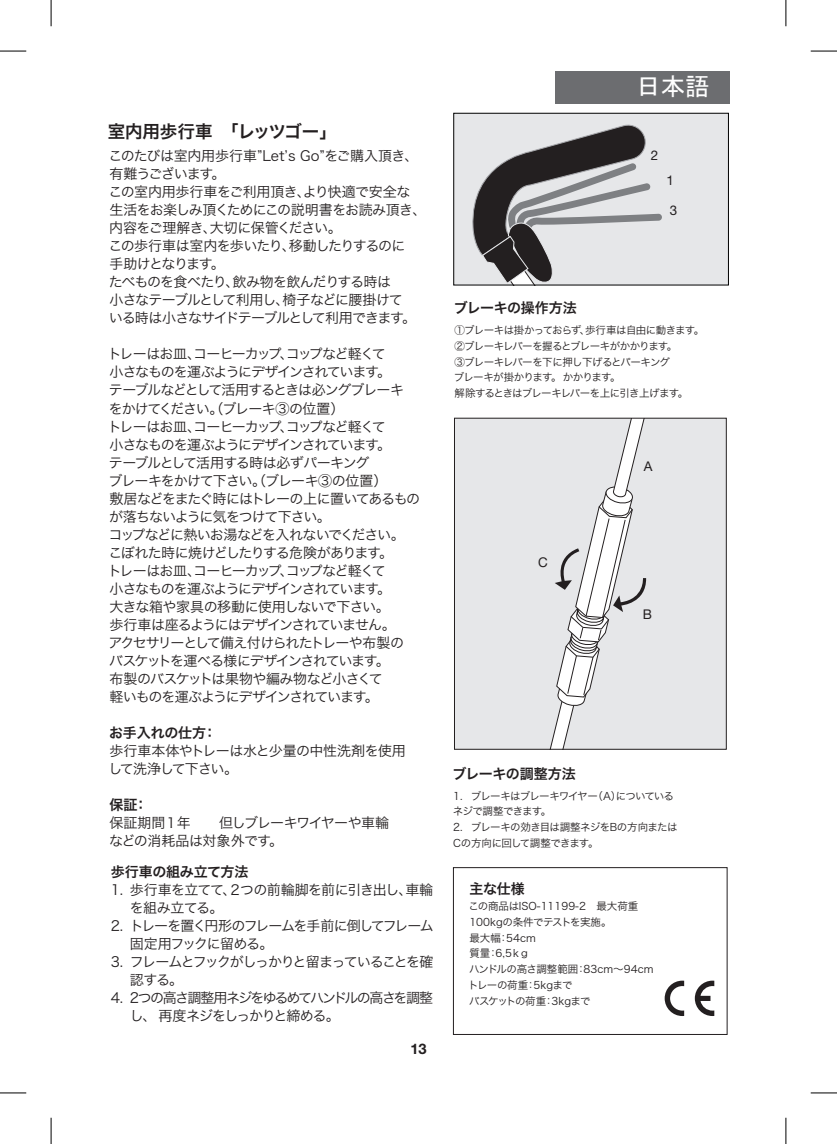
<style>
.page{position:relative;width:837px;height:1144px;background:#fff}
.page>*{position:absolute;margin:0;border:0;box-sizing:border-box;transform-origin:0 0}
.t1{font:24.5px "MS P Gothic";color:#fff}
.t2{font:17.5px "Hira Kaku Pro W6";letter-spacing:-.005em;color:#231f20}
.t3{font:700 14.53px "Helvetica Neue";color:#231f20}
.t4{font:14px/18px "Hira Kaku Pro W3";letter-spacing:-.075em;color:#231f20}
.t5{font:14px/18px "Hira Kaku Pro W3";letter-spacing:-.055em;color:#231f20}
.t6{font:14px/18px "Hira Kaku Pro W3";letter-spacing:-.04em;color:#231f20}
.t7{font:14px "Hira Kaku Pro W6";letter-spacing:-.02em;color:#231f20}
.t8{font:14px/18px "Hira Kaku Pro W3";letter-spacing:-.115em;color:#231f20}
.t9{font:14px/18px "Hira Kaku Pro W3";letter-spacing:-.05em;color:#231f20}
.t10{font:14px/18px "Hira Kaku Pro W3";letter-spacing:-.095em;color:#231f20}
.t11{font:13.47px "Helvetica Neue";color:#231f20}
.t12{font:10.5px/15.8px "Hira Kaku Pro W3";letter-spacing:-.06em;color:#231f20}
.t13{font:10.5px/15.8px "Hira Kaku Pro W3";color:#231f20}
.t14{font:10.5px/15.8px "Hira Kaku Pro W3";letter-spacing:-.08em;color:#231f20}
</style>
<div class="page">
<div style="left:555px;top:71px;width:174px;height:32px;background:#6c6d70"></div>
<div style="left:453px;top:113px;width:275px;height:172px;background:#e6e7e9"></div>
<svg style="left:472px;top:124px;width:190px;height:159px"></svg>
<div style="left:453px;top:113px;width:275px;height:172px;border:1px solid #000"></div>
<div style="left:453px;top:867px;width:274px;height:168px;border:1px solid #231f20"></div>
<svg style="left:664px;top:981px;width:20px;height:35px"></svg>
<svg style="left:694px;top:981px;width:20px;height:35px"></svg>
<div style="left:454px;top:418px;width:272px;height:331px;background:#e6e7e9"></div>
<svg style="left:550px;top:420px;width:97px;height:328px"></svg>
<div style="left:454px;top:418px;width:272px;height:332px;border:1px solid #231f20"></div>
<svg style="left:0;top:51px;width:26px;height:1px"></svg>
<svg style="left:810px;top:51px;width:26px;height:1px"></svg>
<svg style="left:0;top:1092px;width:26px;height:1px"></svg>
<svg style="left:810px;top:1092px;width:26px;height:1px"></svg>
<svg style="left:51px;top:0;width:1px;height:26px"></svg>
<svg style="left:51px;top:1118px;width:1px;height:26px"></svg>
<svg style="left:785px;top:0;width:1px;height:26px"></svg>
<svg style="left:785px;top:1118px;width:1px;height:26px"></svg>
<p class="t2" style="left:108px;top:116px;width:230px">室内用歩行車　「レッツゴー」</p>
<p class="t5" style="left:108px;top:146px;width:319px">このたびは室内用歩行車”Let’s Go”をご購入頂き、有難うございます。<br>この室内用歩行車をご利用頂き、より快適で安全な生活をお楽しみ頂くためにこの説明書をお読み頂き、内容をご理解き、大切に保管ください。<br>この歩行車は室内を歩いたり、移動したりするのに<br>手助けとなります。　<br>たべものを食べたり、飲み物を飲んだりする時は<br>小さなテーブルとして利用し、椅子などに腰掛けて<br>いる時は小さなサイドテーブルとして利用できます。</p>
<p class="t4" style="left:108px;top:344px;width:314px">トレーはお皿、コーヒーカップ、コップなど軽くて<br>小さなものを運ぶようにデザインされています。<br>テーブルなどとして活用するときは必ングブレーキをかけてください。（ブレーキ③の位置）<br>トレーはお皿、コーヒーカップ、コップなど軽くて<br>小さなものを運ぶようにデザインされています。<br>テーブルとして活用する時は必ずパーキング<br>ブレーキをかけて下さい。（ブレーキ③の位置）<br>敷居などをまたぐ時にはトレーの上に置いてあるものが落ちないように気をつけて下さい。<br>コップなどに熱いお湯などを入れないでください。　こぼれた時に焼けどしたりする危険があります。<br>トレーはお皿、コーヒーカップ、コップなど軽くて<br>小さなものを運ぶようにデザインされています。<br>大きな箱や家具の移動に使用しないで下さい。<br>歩行車は座るようにはデザインされていません。　<br>アクセサリーとして備え付けられたトレーや布製のバスケットを運べる様にデザインされています。<br>布製のバスケットは果物や編み物など小さくて<br>軽いものを運ぶようにデザインされています。</p>
<p class="t7" style="left:109px;top:720px;width:109px">お手入れの仕方：</p>
<p class="t6" style="left:108px;top:741px;width:299px">歩行車本体やトレーは水と少量の中性洗剤を使用して洗浄して下さい。</p>
<p class="t7" style="left:109px;top:792px;width:40px">保証：</p>
<p class="t6" style="left:109px;top:813px;width:281px">保証期間１年　　但しブレーキワイヤーや車輪などの消耗品は対象外です。</p>
<p class="t7" style="left:111px;top:859px;width:139px">歩行車の組み立て方法</p>
<p class="t9" style="left:130px;top:880px;width:305px;text-indent:-19px">1. 歩行車を立てて、２つの前輪脚を前に引き出し、車輪を組み立てる。</p>
<p class="t4" style="left:130px;top:916px;width:305px;text-indent:-19px">2. トレーを置く円形のフレームを手前に倒してフレーム固定用フックに留める。</p>
<p class="t10" style="left:130px;top:952px;width:305px;text-indent:-19px">3. フレームとフックがしっかりと留まっていることを確認する。</p>
<p class="t8" style="left:130px;top:988px;width:305px;text-indent:-19px">4. 2つの高さ調整用ネジをゆるめてハンドルの高さを調整し、 再度ネジをしっかりと締める。</p>
<p class="t3" style="left:410px;top:1040px;width:18px">13</p>
<h1 class="t1" style="left:636px;top:74px;width:75px">日本語</h1>
<p class="t11" style="left:650px;top:147px;width:9px">2</p>
<p class="t11" style="left:666px;top:172px;width:9px">1</p>
<p class="t11" style="left:669px;top:202px;width:9px">3</p>
<p class="t7" style="left:453px;top:295px;width:125px">ブレーキの操作方法</p>
<p class="t12" style="left:453px;top:322px;width:252px">①ブレーキは掛かっておらず、歩行車は自由に動きます。<br>②ブレーキレバーを握るとブレーキがかかります。<br>③ブレーキレバーを下に押し下げるとパーキング<br>ブレーキが掛かります。 かかります。<br>解除するときはブレーキレバーを上に引き上げます。</p>
<p class="t11" style="left:538px;top:554px;width:11px">C</p>
<p class="t11" style="left:643px;top:458px;width:10px">A</p>
<p class="t11" style="left:642px;top:606px;width:11px">B</p>
<p class="t7" style="left:452px;top:761px;width:125px">ブレーキの調整方法</p>
<p class="t14" style="left:452px;top:787px;width:223px">1. ブレーキはブレーキワイヤー（A）についているネジで調整できます。</p>
<p class="t12" style="left:453px;top:818px;width:226px">2. ブレーキの効き目は調整ネジをBの方向または<br>Cの方向に回して調整できます。</p>
<p class="t7" style="left:469px;top:876px;width:57px">主な仕様</p>
<p class="t13" style="left:468px;top:897px;width:187px">この商品はISO-11199-2　最大荷重　<br>100kgの条件でテストを実施。<br>最大幅：54cm<br>質量：6,5ｋｇ<br>ハンドルの高さ調整範囲：83cm～94cmトレーの荷重：5kgまで<br>バスケットの荷重：3kgまで</p>
</div>
